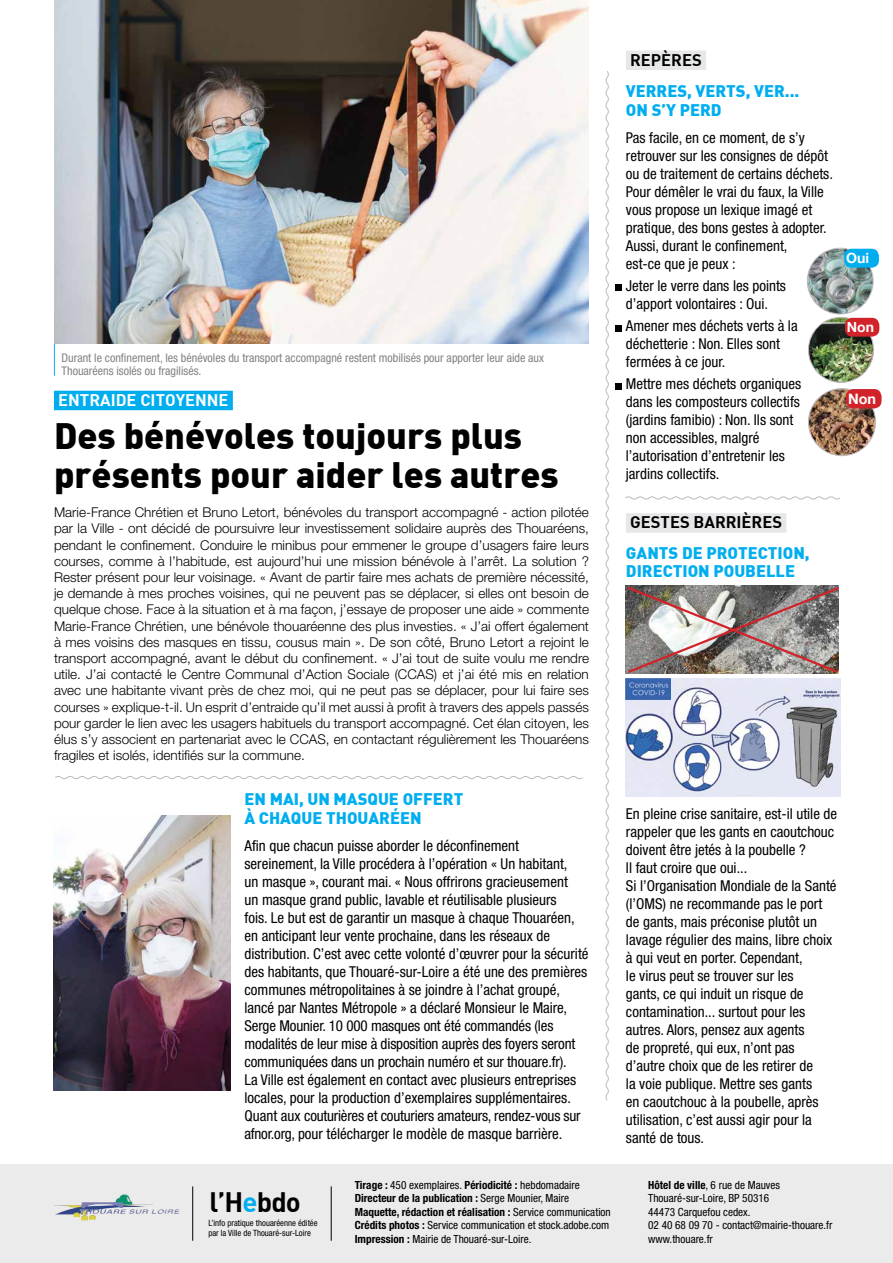
<style>
.page{position:relative;width:893px;height:1263px;background:#fff}
.page>*{position:absolute;margin:0;border:0;box-sizing:border-box;transform-origin:0 0}
.t1{font:900 36px/39px "DI Nbek";color:#000}
.t2{font:700 27.6px "DI Nbek";letter-spacing:-.03em;color:#000}
.t3{font:900 16.5px/19.5px "DI Nbek";color:#00aeef}
.t4{font:700 16.5px "DI Nbek";color:#000}
.t5{font:700 16.5px "DI Nbek";color:#fff}
.t6{font:condensed 15px/18px "Helvetica Neue LT Std";color:#000}
.t7{font:700 14.4px "Helvetica Neue";color:#fff}
.t8{font:700 14.1px "Helvetica Neue";color:#fff}
.t9{font:700 13.95px "Helvetica Neue";color:#fff}
.t10{font:300 13.5px/16.2px "Helvetica Neue";color:#000;text-align:justify}
.t11{font:condensed 12px/13.5px "Helvetica Neue LT Std";color:#808285}
.t12{font:condensed 11.25px/13.5px "Helvetica Neue LT Std";color:#000}
.t13{font:700 condensed 11.25px/13.5px "Helvetica Neue";color:#000}
.t14{font:condensed 8.7px/10.4px "Helvetica Neue LT Std";color:#000}
.s1{color:#00aeef}
.s2{font-family:"Helvetica Neue";font-weight:700}
.s3{font-family:"Helvetica Neue LT Std";font-weight:400}
</style>
<div class="page">
<div style="left:54px;top:391px;width:179px;height:19px;background:#00aeef"></div>
<img style="left:54px;top:0;width:535px;height:343px">
<svg style="left:55px;top:776px;width:528px;height:4px"></svg>
<hr style="left:54px;top:344px;width:1px;height:32px;background:#00aeef">
<svg style="left:605px;top:71px;width:4px;height:1030px"></svg>
<div style="left:0;top:1164px;width:893px;height:99px;background:#ebebec"></div>
<hr style="left:331px;top:1186px;width:1px;height:55px;background:#000">
<hr style="left:192px;top:1186px;width:1px;height:55px;background:#000">
<img style="left:54px;top:1194px;width:99px;height:26px">
<div style="left:626px;top:51px;width:80px;height:19px;background:#e6e7e8"></div>
<svg style="left:625px;top:496px;width:215px;height:4px"></svg>
<img style="left:807px;top:249px;width:65px;height:65px">
<div style="left:807px;top:248px;width:67px;height:66px;border:1px solid #c0b8bd;border-radius:50%"></div>
<div style="left:844px;top:249px;width:35px;height:19px;background:#00aeef;border-radius:8px"></div>
<img style="left:808px;top:317px;width:65px;height:65px;border-radius:33px">
<div style="left:808px;top:317px;width:66px;height:66px;border:1px solid #c0b8bd;border-radius:50%"></div>
<div style="left:845px;top:318px;width:34px;height:19px;background:#d2232a;border-radius:8px"></div>
<img style="left:808px;top:389px;width:67px;height:67px">
<div style="left:808px;top:388px;width:68px;height:68px;border:1px solid #c0b8bd;border-radius:50%"></div>
<div style="left:846px;top:389px;width:35px;height:19px;background:#d2232a;border-radius:7px"></div>
<div style="left:615px;top:284px;width:7px;height:6px;background:#000"></div>
<svg style="left:616px;top:325px;width:6px;height:6px"></svg>
<div style="left:615px;top:383px;width:7px;height:6px;background:#000"></div>
<img style="left:625px;top:585px;width:214px;height:89px">
<div style="left:626px;top:513px;width:160px;height:20px;background:#e6e7e8"></div>
<img style="left:626px;top:679px;width:214px;height:118px">
<svg style="left:750px;top:685px;width:26px;height:13px"></svg>
<div style="left:798px;top:698px;width:40px;height:5px;background:#e4e7f4"></div>
<img style="left:626px;top:678px;width:44px;height:22px">
<div style="left:718px;top:770px;width:72px;height:26px;background:#e4e7f4"></div>
<img style="left:53px;top:815px;width:177px;height:275px">
<p class="t11" style="left:62px;top:350px;width:484px">Durant le confinement, les bénévoles du transport accompagné restent mobilisés pour apporter leur aide aux<br>Thouaréens isolés ou fragilisés.</p>
<p class="t5" style="left:58px;top:389px;width:172px">ENTRAIDE CITOYENNE</p>
<h1 class="t1" style="left:54px;top:415px;width:506px">Des bénévoles toujours plus présents pour aider les autres</h1>
<p class="t10" style="left:54px;top:503px;width:536px">Marie-France Chrétien et Bruno Letort, bénévoles du transport accompagné - action pilotée par la Ville - ont décidé de poursuivre leur investissement solidaire auprès des Thouaréens, pendant le confinement. Conduire le minibus pour emmener le groupe d’usagers faire leurs courses, comme à l’habitude, est aujourd’hui une mission bénévole à l’arrêt. La solution ?<br>Rester présent pour leur voisinage. « Avant de partir faire mes achats de première nécessité, je demande à mes proches voisines, qui ne peuvent pas se déplacer, si elles ont besoin de quelque chose. Face à la situation et à ma façon, j’essaye de proposer une aide » commente Marie-France Chrétien, une bénévole thouaréenne des plus investies. « J’ai offert également à mes voisins des masques en tissu, cousus main ». De son côté, Bruno Letort a rejoint le transport accompagné, avant le début du confinement. « J’ai tout de suite voulu me rendre utile. J’ai contacté le Centre Communal d’Action Sociale (CCAS) et j’ai été mis en relation avec une habitante vivant près de chez moi, qui ne peut pas se déplacer, pour lui faire ses courses » explique-t-il. Un esprit d’entraide qu’il met aussi à profit à travers des appels passés pour garder le lien avec les usagers habituels du transport accompagné. Cet élan citoyen, les élus s’y associent en partenariat avec le CCAS, en contactant régulièrement les Thouaréens fragiles et isolés, identifiés sur la commune.</p>
<p class="t3" style="left:244px;top:788px;width:220px">EN MAI, UN MASQUE OFFERT<br>À CHAQUE THOUARÉEN</p>
<p class="t6" style="left:244px;top:836px;width:346px">Afin que chacun puisse aborder le déconfinement sereinement, la Ville procédera à l’opération « Un habitant,<br>un masque », courant mai. « Nous offrirons gracieusement<br>un masque grand public, lavable et réutilisable plusieurs<br>fois. Le but est de garantir un masque à chaque Thouaréen, en anticipant leur vente prochaine, dans les réseaux de distribution. C’est avec cette volonté d’œuvrer pour la sécurité des habitants, que Thouaré-sur-Loire a été une des premières communes métropolitaines à se joindre à l’achat groupé, lancé par Nantes Métropole » a déclaré Monsieur le Maire, Serge Mounier. 10 000 masques ont été commandés (les modalités de leur mise à disposition auprès des foyers seront communiquées dans un prochain numéro et sur thouare.fr).<br>La Ville est également en contact avec plusieurs entreprises locales, pour la production d’exemplaires supplémentaires.<br>Quant aux couturières et couturiers amateurs, rendez-vous sur afnor.org, pour télécharger le modèle de masque barrière.</p>
<h2 class="t2" style="left:210px;top:1184px;width:93px">l’H<span class="s1">e</span>bdo</h2>
<p class="t14" style="left:208px;top:1217px;width:111px">L’info pratique thouaréenne éditée par la Ville de Thouaré-sur-Loire</p>
<p class="t12" style="left:355px;top:1178px;width:227px"><span class="s2">Tirage :</span> 450 exemplaires. <span class="s2">Périodicité :</span> hebdomadaire</p>
<p class="t13" style="left:355px;top:1190px;width:258px">Directeur de la publication : <span class="s3">Serge Mounier, Maire<br></span>Maquette, rédaction et réalisation : <span class="s3">Service communication</span></p>
<p class="t12" style="left:355px;top:1218px;width:256px"><span class="s2">Crédits photos :</span> Service communication et stock.adobe.com<br><span class="s2">Impression :</span> Mairie de Thouaré-sur-Loire.</p>
<p class="t4" style="left:630px;top:49px;width:73px">REPÈRES</p>
<p class="t3" style="left:626px;top:80px;width:175px">VERRES, VERTS, VER...<br>ON S’Y PERD</p>
<p class="t6" style="left:626px;top:128px;width:209px">Pas facile, en ce moment, de s’y retrouver sur les consignes de dépôt ou de traitement de certains déchets.<br>Pour démêler le vrai du faux, la Ville vous propose un lexique imagé et pratique, des bons gestes à adopter.<br>Aussi, durant le confinement,<br>est-ce que je peux :</p>
<p class="t6" style="left:626px;top:276px;width:162px">Jeter le verre dans les points d’apport volontaires : Oui.</p>
<p class="t6" style="left:626px;top:317px;width:173px">Amener mes déchets verts à la déchetterie : Non. Elles sont fermées à ce jour.</p>
<p class="t6" style="left:626px;top:375px;width:177px">Mettre mes déchets organiques dans les composteurs collectifs (jardins famibio) : Non. Ils sont non accessibles, malgré l’autorisation d’entretenir les jardins collectifs.</p>
<p class="t4" style="left:630px;top:512px;width:153px">GESTES BARRIÈRES</p>
<p class="t3" style="left:626px;top:543px;width:185px;line-height:18px">GANTS DE PROTECTION,<br>DIRECTION POUBELLE</p>
<p class="t8" style="left:846px;top:250px;width:25px">Oui</p>
<p class="t9" style="left:847px;top:319px;width:29px">Non</p>
<p class="t7" style="left:848px;top:390px;width:30px">Non</p>
<p class="t6" style="left:626px;top:805px;width:213px">En pleine crise sanitaire, est-il utile de rappeler que les gants en caoutchouc doivent être jetés à la poubelle ?<br>Il faut croire que oui...<br>Si l’Organisation Mondiale de la Santé (l’OMS) ne recommande pas le port de gants, mais préconise plutôt un lavage régulier des mains, libre choix à qui veut en porter. Cependant,<br>le virus peut se trouver sur les<br>gants, ce qui induit un risque de contamination... surtout pour les autres. Alors, pensez aux agents<br>de propreté, qui eux, n’ont pas d’autre choix que de les retirer de<br>la voie publique. Mettre ses gants<br>en caoutchouc à la poubelle, après utilisation, c’est aussi agir pour la santé de tous.</p>
<p class="t12" style="left:648px;top:1178px;width:186px"><span class="s2">Hôtel de ville</span>, 6 rue de Mauves<br>Thouaré-sur-Loire, BP 50316<br>44473 Carquefou cedex.<br>02 40 68 09 70 - contact@mairie-thouare.fr www.thouare.fr</p>
</div>
